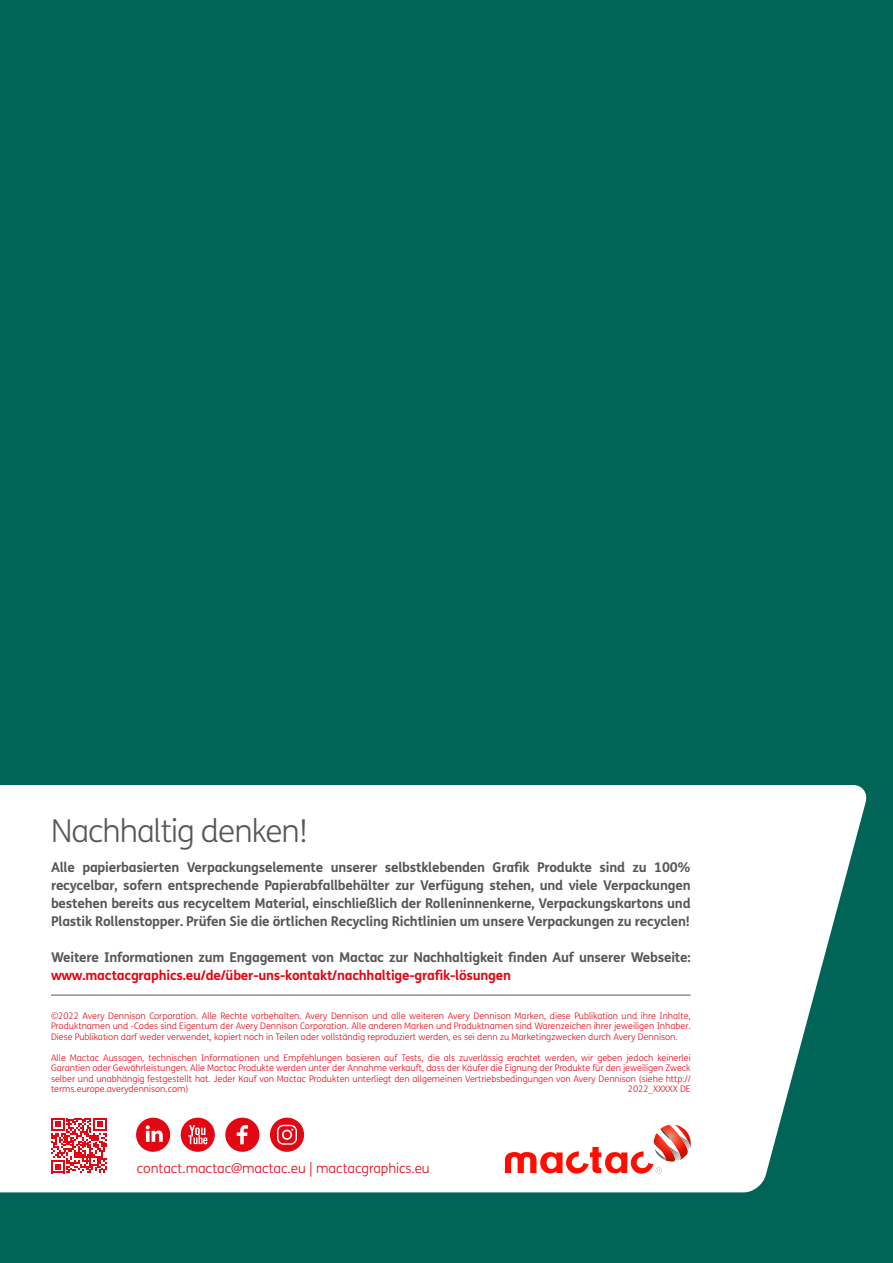
<style>
.page{position:relative;width:893px;height:1263px;background:#006556}
.page>*{position:absolute;margin:0;border:0;box-sizing:border-box;transform-origin:0 0}
.t1{font:300 31.5px "FS Me";letter-spacing:-.03em;color:#575756}
.t2{font:700 13.5px/18px "FS Me";letter-spacing:-.015em;color:#575756;text-align:justify}
.t3{font:700 13.5px "FS Me";letter-spacing:-.015em;color:#e30613}
.t4{font:300 13.5px "FS Me";letter-spacing:-.005em;color:#e30613}
.t5{font:300 9px/10.5px "FS Me";color:#e30613;text-align:justify}
</style>
<div class="page">
<div style="left:0;top:785px;width:867px;height:407px;background:#fff"></div>
<hr style="left:51px;top:995px;width:640px;height:1px;background:#575756">
<svg style="left:51px;top:1117px;width:56px;height:56px;background:#ef737a"></svg>
<svg style="left:505px;top:1125px;width:186px;height:49px;background:#fbc1bd"></svg>
<svg style="left:136px;top:1118px;width:34px;height:34px"></svg>
<svg style="left:181px;top:1118px;width:34px;height:34px"></svg>
<svg style="left:225px;top:1118px;width:34px;height:34px"></svg>
<div style="left:270px;top:1118px;width:34px;height:34px;background:#e30613;border-radius:50%"></div>
<svg style="left:277px;top:1125px;width:20px;height:20px"></svg>
<h1 class="t1" style="left:51px;top:809px;width:259px">Nachhaltig denken!</h1>
<p class="t2" style="left:51px;top:858px;width:641px">Alle papierbasierten Verpackungselemente unserer selbstklebenden Grafik Produkte sind zu 100% recycelbar, sofern entsprechende Papierabfallbehälter zur Verfügung stehen, und viele Verpackungen bestehen bereits aus recyceltem Material, einschließlich der Rolleninnenkerne, Verpackungskartons und Plastik Rollenstopper. Prüfen Sie die örtlichen Recycling Richtlinien um unsere Verpackungen zu recyclen!</p>
<h2 class="t2" style="left:51px;top:948px;width:641px">Weitere Informationen zum Engagement von Mactac zur Nachhaltigkeit finden Auf unserer Webseite:</h2>
<h2 class="t3" style="left:51px;top:965px;width:462px">www.mactacgraphics.eu/de/über-uns-kontakt/nachhaltige-grafik-lösungen</h2>
<p class="t5" style="left:51px;top:1010px;width:641px">©2022 Avery Dennison Corporation. Alle Rechte vorbehalten. Avery Dennison und alle weiteren Avery Dennison Marken, diese Publikation und ihre Inhalte, Produktnamen und -Codes sind Eigentum der Avery Dennison Corporation. Alle anderen Marken und Produktnamen sind Warenzeichen ihrer jeweiligen Inhaber.<br>Diese Publikation darf weder verwendet, kopiert noch in Teilen oder vollständig reproduziert werden, es sei denn zu Marketingzwecken durch Avery Dennison.</p>
<p class="t5" style="left:51px;top:1052px;width:641px">Alle Mactac Aussagen, technischen Informationen und Empfehlungen basieren auf Tests, die als zuverlässig erachtet werden, wir geben jedoch keinerlei Garantien oder Gewährleistungen. Alle Mactac Produkte werden unter der Annahme verkauft, dass der Käufer die Eignung der Produkte für den jeweiligen Zweck selber und unabhängig festgestellt hat. Jeder Kauf von Mactac Produkten unterliegt den allgemeinen Vertriebsbedingungen von Avery Dennison (siehe http:// terms.europe.averydennison.com)</p>
<p class="t5" style="left:628px;top:1084px;width:64px">2022_XXXXX DE</p>
<h2 class="t4" style="left:137px;top:1159px;width:294px">contact.mactac@mactac.eu | mactacgraphics.eu</h2>
</div>
